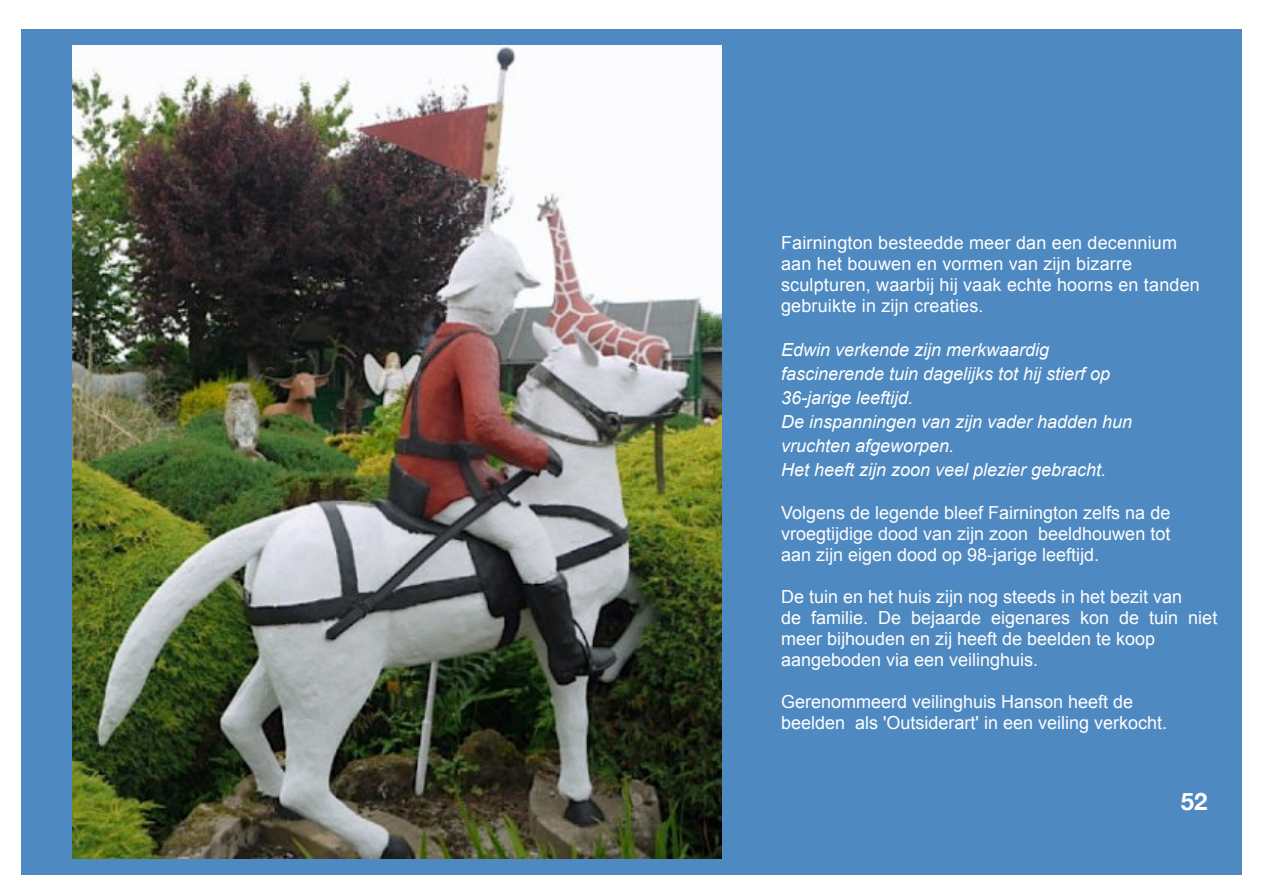
<style>
.page{position:relative;width:1263px;height:893px;background:#fff}
.page>*{position:absolute;margin:0;border:0;box-sizing:border-box;transform-origin:0 0}
.t1{font:700 24px "Helvetica Neue";color:#fff}
.t2{font:18px/21px "Arial";color:#fff}
.t3{font:italic 18px/24px "Arial";color:#fff}
</style>
<div class="page">
<div style="left:21px;top:29px;width:1221px;height:846px;background:#4e89c2"></div>
<img style="left:72px;top:46px;width:649px;height:812px">
<p class="t2" style="left:781px;top:233px;width:420px">Fairnington besteedde meer dan een decennium aan het bouwen en vormen van zĳn bizarre sculpturen, waarbĳ hĳ vaak echte hoorns en tanden gebruikte in zĳn creaties.</p>
<p class="t3" style="left:781px;top:339px;width:353px">Edwin verkende zĳn merkwaardig fascinerende tuin dagelĳks tot hĳ stierf op 36-jarige leeftĳd.<br>De inspanningen van zĳn vader hadden hun vruchten afgeworpen.<br>Het heeft zĳn zoon veel plezier gebracht.</p>
<p class="t2" style="left:781px;top:503px;width:391px;text-align:justify">Volgens de legende bleef Fairnington zelfs na de vroegtĳdige dood van zĳn zoon beeldhouwen tot aan zĳn eigen dood op 98-jarige leeftĳd.</p>
<p class="t2" style="left:781px;top:587px;width:438px">De tuin en het huis zĳn nog steeds in het bezit van<br>de familie. De bejaarde eigenares kon de tuin niet meer bĳhouden en zĳ heeft de beelden te koop aangeboden via een veilinghuis.</p>
<p class="t2" style="left:781px;top:692px;width:388px">Gerenommeerd veilinghuis Hanson heeft de beelden als 'Outsiderart' in een veiling verkocht.</p>
<h1 class="t1" style="left:1181px;top:786px;width:28px">52</h1>
</div>
